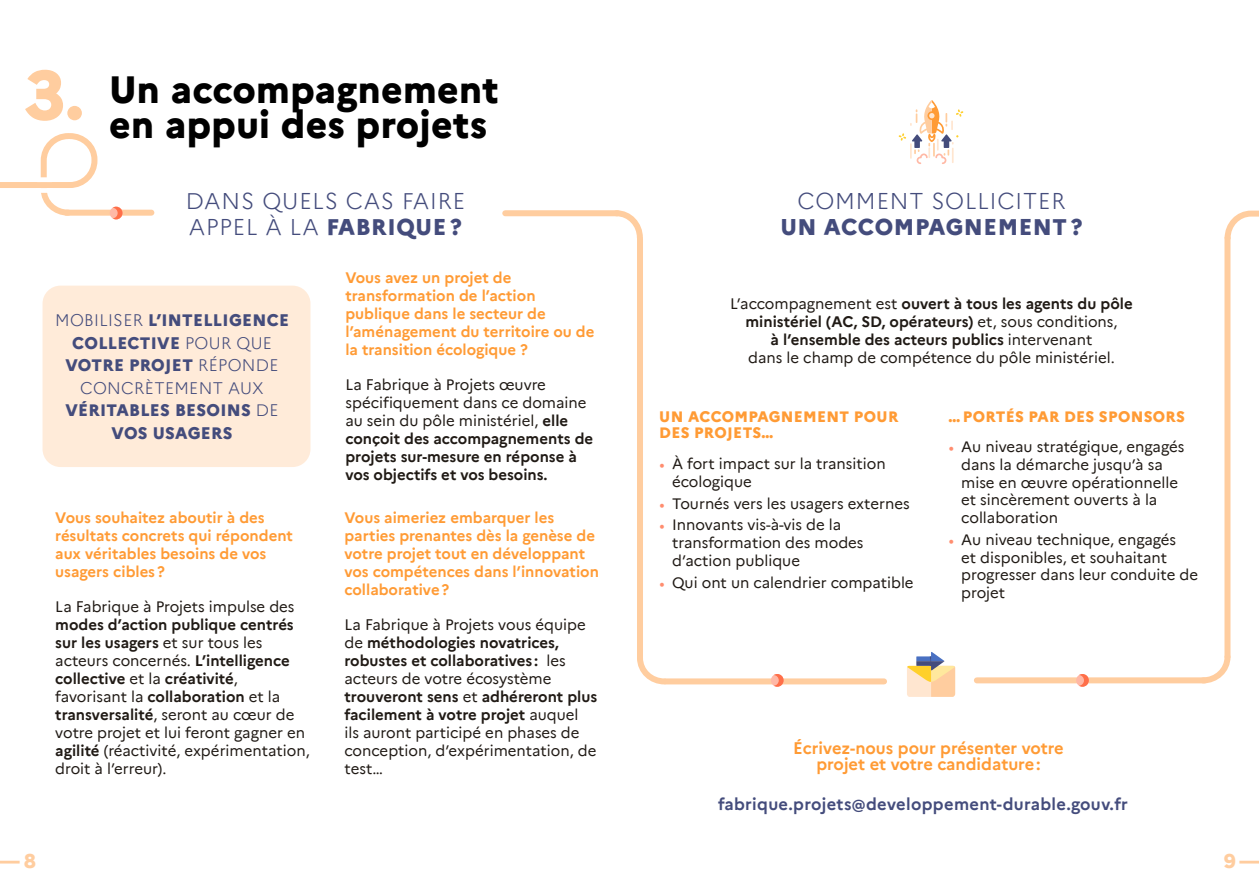
<style>
.page{position:relative;width:1259px;height:893px;background:#fff}
.page>*{position:absolute;margin:0;border:0;box-sizing:border-box;transform-origin:0 0}
.t1{font:800 37.5px "Marianne";letter-spacing:.01em;color:#000}
.t2{font:300 22.5px/25.5px "Marianne";letter-spacing:.04em;color:#444c7c}
.t3{font:800 22.5px "Marianne";letter-spacing:.025em;color:#444c7c}
.t4{font:800 19.5px "Marianne";color:#ffcd9f}
.t5{font:800 16.5px/22.5px "Marianne";letter-spacing:.02em;color:#444c7c;text-align:center}
.t6{font:700 16.5px/15.6px "Marianne";color:#ff9b35;text-align:center}
.t7{font:700 16.5px "Marianne";letter-spacing:.02em;color:#444c7c}
.t8{font:15px/18px "Marianne";color:#201a15}
.t9{font:700 15px/18px "Marianne";color:#ff9b35}
.t10{font:700 15px/18px "Marianne";color:#201a15}
.t11{font:800 15px/16.5px "Marianne";letter-spacing:.02em;color:#ff9b35}
.s1{font-weight:800}
.s2{font-weight:300}
.s3{font-weight:700}
.s4{font-weight:400}
.s5{font-family:"Minion Pro";color:#ff8d6f}
</style>
<div class="page">
<div style="left:665px;top:678px;width:219px;height:6px;background:#ffcd9f"></div>
<div style="left:977px;top:677px;width:227px;height:6px;background:#ffcd9f"></div>
<svg style="left:898px;top:100px;width:65px;height:64px"></svg>
<svg style="left:907px;top:652px;width:48px;height:45px"></svg>
<svg style="left:637px;top:658px;width:33px;height:27px"></svg>
<div style="left:637px;top:239px;width:6px;height:419px;background:#ffcd9f"></div>
<svg style="left:610px;top:210px;width:33px;height:29px"></svg>
<div style="left:505px;top:210px;width:112px;height:6px;background:#ffcd9f"></div>
<svg style="left:771px;top:674px;width:12px;height:13px"></svg>
<svg style="left:774px;top:674px;width:9px;height:13px"></svg>
<svg style="left:1076px;top:674px;width:13px;height:13px"></svg>
<svg style="left:1079px;top:674px;width:10px;height:13px"></svg>
<svg style="left:1197px;top:651px;width:34px;height:33px"></svg>
<div style="left:1224px;top:238px;width:6px;height:419px;background:#ffcd9f"></div>
<svg style="left:1224px;top:210px;width:35px;height:34px"></svg>
<div style="left:43px;top:286px;width:267px;height:181px;background:#ffebd9;border-radius:18px"></div>
<div style="left:66px;top:210px;width:85px;height:6px;background:#ffcd9f"></div>
<div style="left:0;top:182px;width:69px;height:6px;background:#ffcd9f"></div>
<svg style="left:40px;top:133px;width:60px;height:83px"></svg>
<div style="left:35px;top:177px;width:19px;height:5px;background:#fff;border-radius:2px"></div>
<div style="left:35px;top:188px;width:19px;height:5px;background:#fff;border-radius:2px"></div>
<div style="left:110px;top:207px;width:12px;height:12px;background:#ffb8a6;border-radius:50%"></div>
<svg style="left:113px;top:207px;width:9px;height:12px"></svg>
<h1 class="t1" style="left:25px;top:95px;width:464px"><sup>3.</sup> en appui des projets</h1>
<h1 class="t1" style="left:109px;top:61px;width:391px">Un accompagnement</h1>
<h2 class="t2" style="left:186px;top:187px;width:281px">DANS QUELS CAS FAIRE<br>APPEL À LA <span class="s1">FABRIQUE ?</span></h2>
<p class="t5" style="left:55px;top:308px;width:235px"><span class="s2">MOBILISER</span> L’INTELLIGENCE<br>COLLECTIVE <span class="s2">POUR QUE<br></span>VOTRE PROJET <span class="s2">RÉPONDE<br>CONCRÈTEMENT AUX<br></span>VÉRITABLES BESOINS <span class="s2">DE<br></span>VOS USAGERS</p>
<p class="t9" style="left:55px;top:507px;width:239px">Vous souhaitez aboutir à des résultats concrets qui répondent aux véritables besoins de vos usagers cibles?</p>
<p class="t8" style="left:55px;top:596px;width:241px">La Fabrique à Projets impulse des</p>
<p class="t8" style="left:55px;top:614px;width:256px"><span class="s3">modes d’action publique centrés sur les usagers</span> et sur tous les acteurs concernés. <span class="s3">L’intelligence collective</span> et la <span class="s3">créativité</span>, favorisant la <span class="s3">collaboration</span> et la <span class="s3">transversalité</span>, seront au cœur de votre projet et lui feront gagner en <span class="s3">agilité</span> (réactivité, expérimentation, droit à l’erreur).</p>
<p class="t9" style="left:345px;top:268px;width:251px">Vous avez un projet de transformation de l’action publique dans le secteur de l’aménagement du territoire ou de la transition écologique ?</p>
<p class="t10" style="left:345px;top:375px;width:249px"><span class="s4">La Fabrique à Projets œuvre spécifiquement dans ce domaine au sein du pôle ministériel,</span> elle conçoit des accompagnements de projets sur-mesure en réponse à vos objectifs et vos besoins.</p>
<p class="t9" style="left:344px;top:507px;width:256px">Vous aimeriez embarquer les parties prenantes dès la genèse de votre projet tout en développant vos compétences dans l’innovation collaborative?</p>
<p class="t8" style="left:344px;top:614px;width:254px">La Fabrique à Projets vous équipe de <span class="s3">méthodologies novatrices, robustes et collaboratives :</span> les acteurs de votre écosystème <span class="s3">trouveront sens</span> et <span class="s3">adhéreront plus facilement à votre projet</span> auquel<br>ils auront participé en phases de conception, d’expérimentation, de test…</p>
<h2 class="t2" style="left:797px;top:187px;width:269px">COMMENT SOLLICITER</h2>
<h2 class="t3" style="left:780px;top:209px;width:304px">UN ACCOMPAGNEMENT ?</h2>
<p class="t8" style="left:730px;top:294px;width:404px;text-align:center">L’accompagnement est <span class="s3">ouvert à tous les agents du pôle ministériel (AC, SD, opérateurs)</span> et, sous conditions,<br><span class="s3">à l’ensemble des acteurs publics</span> intervenant<br>dans le champ de compétence du pôle ministériel.</p>
<p class="t11" style="left:659px;top:407px;width:240px">UN ACCOMPAGNEMENT POUR<br>DES PROJETS…</p>
<p class="t8" style="left:672px;top:453px;width:215px;text-indent:-13px"><span class="s5">•</span> À fort impact sur la transition écologique</p>
<p class="t8" style="left:659px;top:493px;width:252px"><span class="s5">•</span> Tournés vers les usagers externes</p>
<p class="t8" style="left:672px;top:515px;width:193px;text-indent:-13px"><span class="s5">•</span> Innovants vis-à-vis de la transformation des modes d’action publique</p>
<p class="t8" style="left:659px;top:572px;width:256px"><span class="s5">•</span> Qui ont un calendrier compatible</p>
<p class="t11" style="left:948px;top:407px;width:238px">… PORTÉS PAR DES SPONSORS</p>
<p class="t8" style="left:961px;top:437px;width:225px;text-indent:-13px"><span class="s5">•</span> Au niveau stratégique, engagés dans la démarche jusqu’à sa mise en œuvre opérationnelle et sincèrement ouverts à la collaboration</p>
<p class="t8" style="left:961px;top:530px;width:238px;text-indent:-13px"><span class="s5">•</span> Au niveau technique, engagés<br>et disponibles, et souhaitant progresser dans leur conduite de projet</p>
<p class="t6" style="left:793px;top:739px;width:272px">Écrivez-nous pour présenter votre projet et votre candidature:</p>
<p class="t7" style="left:718px;top:791px;width:411px">fabrique.projets@developpement-durable.gouv.fr</p>
<h3 class="t4" style="left:0;top:846px;width:38px">— 8</h3>
<h3 class="t4" style="left:1224px;top:846px;width:38px">9—</h3>
</div>
